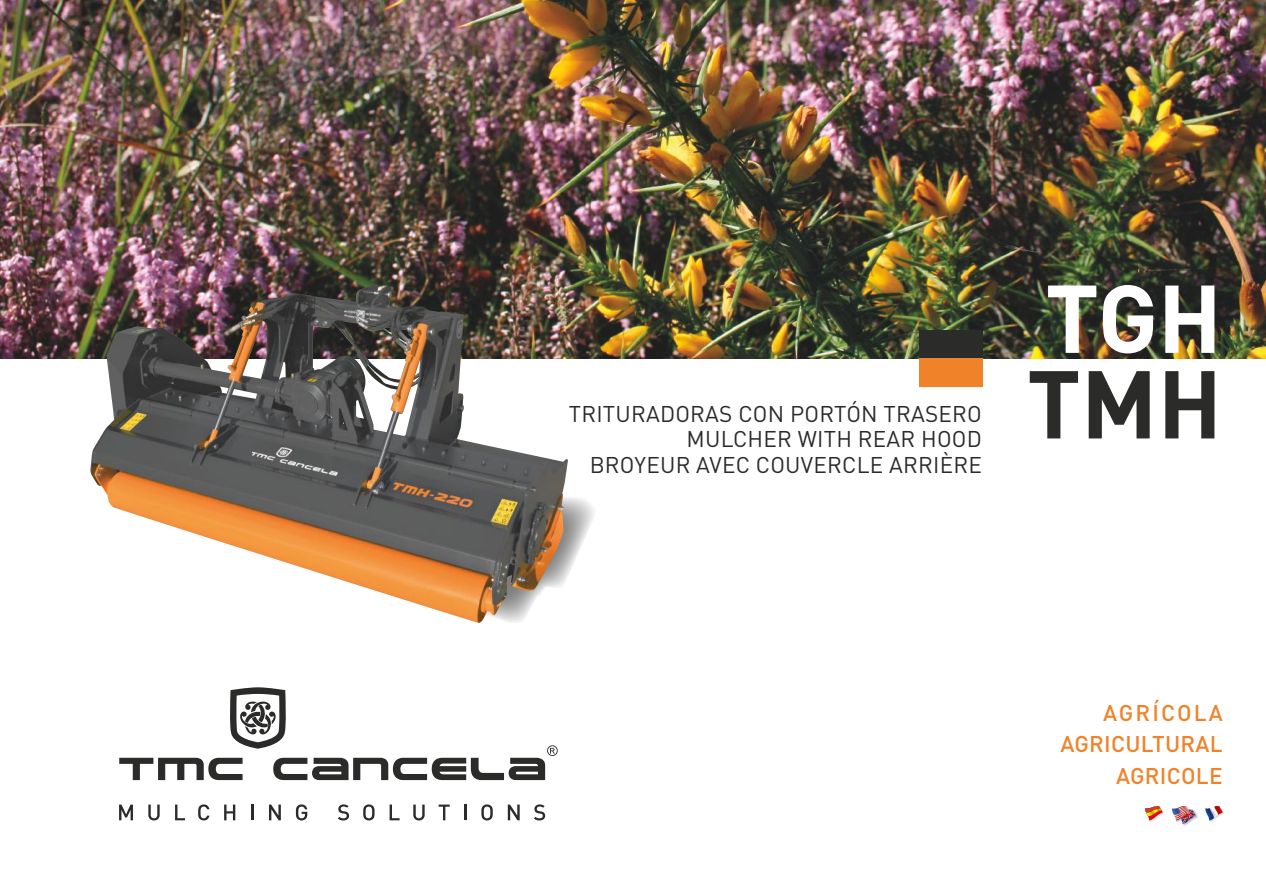
<style>
.page{position:relative;width:1266px;height:894px;background:#fff}
.page>*{position:absolute;margin:0;border:0;box-sizing:border-box;transform-origin:0 0}
.t1{font:700 94.5px "DIN Pro";color:#fff}
.t2{font:700 94.5px "DIN Pro";color:#2b2b2a}
.t3{font:22.5px "DIN Pro";letter-spacing:.01em;color:#2b2b2a}
.t4{font:500 22.5px/31.5px "DIN Pro";letter-spacing:.01em;color:#f08329;text-align:right}
</style>
<div class="page">
<img style="left:0;top:0;width:1266px;height:359px">
<div style="left:920px;top:330px;width:63px;height:29px;background:#2b2b2a"></div>
<div style="left:920px;top:359px;width:63px;height:28px;background:#f08329"></div>
<div style="left:1206px;top:806px;width:18px;height:15px;background:#2b2b2a;opacity:.18"></div>
<svg style="left:1205px;top:806px;width:17px;height:14px"></svg>
<div style="left:1145px;top:806px;width:19px;height:15px;background:#2b2b2a;opacity:.18"></div>
<svg style="left:1145px;top:806px;width:17px;height:14px"></svg>
<div style="left:1172px;top:805px;width:27px;height:21px;background:#2b2b2a;opacity:.3"></div>
<svg style="left:1172px;top:806px;width:24px;height:17px"></svg>
<svg style="left:119px;top:687px;width:439px;height:93px"></svg>
<svg style="left:119px;top:804px;width:14px;height:16px"></svg>
<svg style="left:148px;top:804px;width:12px;height:16px"></svg>
<svg style="left:175px;top:804px;width:10px;height:16px"></svg>
<svg style="left:198px;top:804px;width:11px;height:16px"></svg>
<svg style="left:224px;top:804px;width:11px;height:16px"></svg>
<svg style="left:251px;top:804px;width:2px;height:16px"></svg>
<svg style="left:269px;top:804px;width:12px;height:16px"></svg>
<svg style="left:296px;top:804px;width:11px;height:16px"></svg>
<svg style="left:338px;top:804px;width:11px;height:16px"></svg>
<svg style="left:363px;top:804px;width:11px;height:16px"></svg>
<svg style="left:390px;top:804px;width:9px;height:16px"></svg>
<svg style="left:413px;top:804px;width:12px;height:16px"></svg>
<svg style="left:439px;top:804px;width:11px;height:16px"></svg>
<svg style="left:464px;top:804px;width:2px;height:16px"></svg>
<svg style="left:481px;top:804px;width:12px;height:16px"></svg>
<svg style="left:508px;top:804px;width:12px;height:16px"></svg>
<svg style="left:534px;top:804px;width:11px;height:16px"></svg>
<svg style="left:568px;top:497px;width:26px;height:78px"></svg>
<img style="left:90px;top:286px;width:478px;height:337px">
<p class="t3" style="left:569px;top:398px;width:342px">TRITURADORAS CON PORTÓN TRAS</p>
<p class="t3" style="left:938px;top:398px;width:28px">ERO</p>
<p class="t3" style="left:686px;top:423px;width:297px">MULCHER WITH REAR HOOD</p>
<p class="t3" style="left:590px;top:449px;width:390px">BROYEUR AVEC COUVERCLE ARRIÈRE</p>
<h1 class="t1" style="left:1045px;top:254px;width:178px">TGH</h1>
<h1 class="t2" style="left:1027px;top:340px;width:197px">TMH</h1>
<p class="t4" style="left:1060px;top:695px;width:164px">AGRÍCOLA<br>AGRICULTURAL<br>AGRICOLE</p>
</div>
